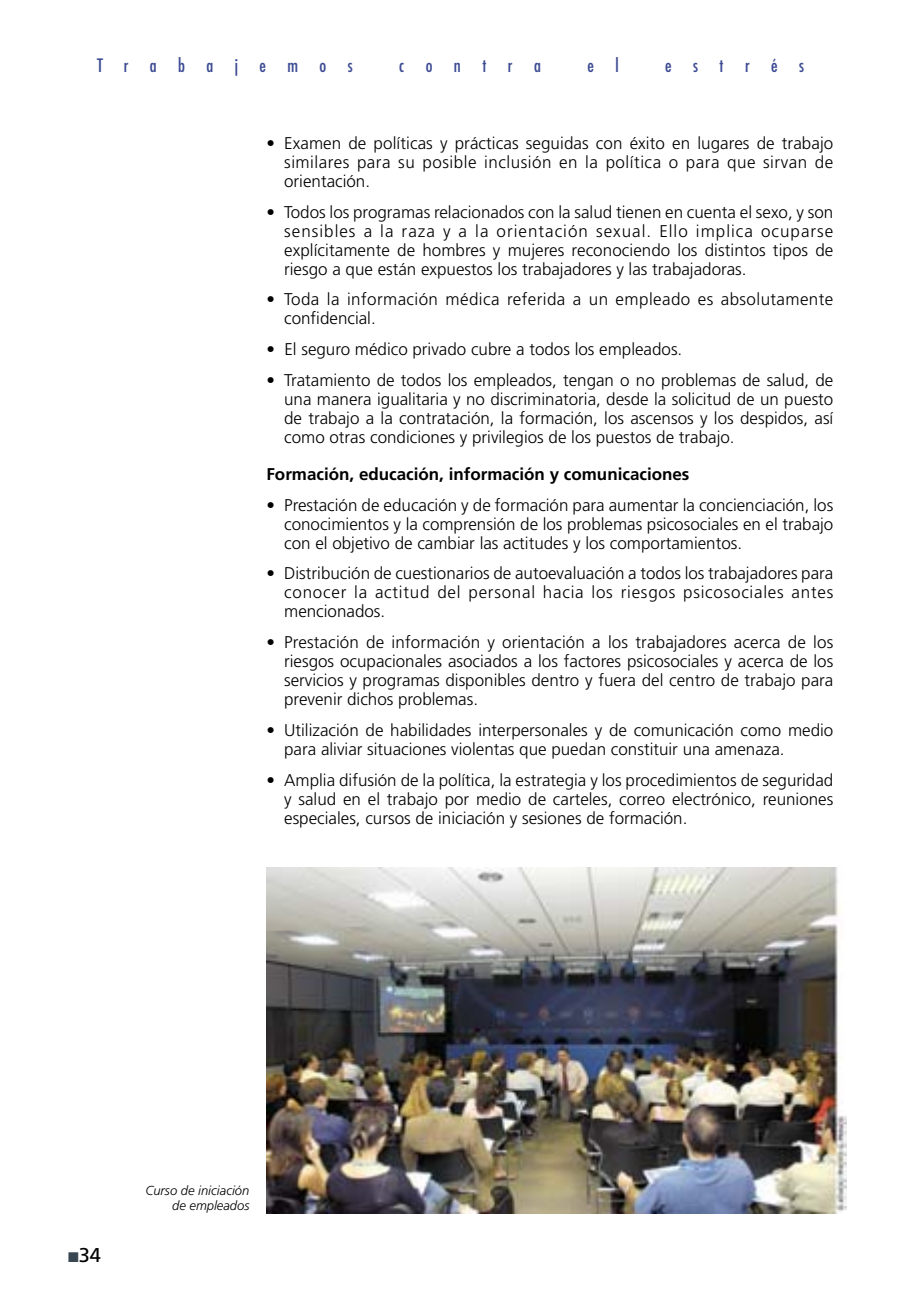
<style>
.page{position:relative;width:918px;height:1298px;background:#fff}
.page>*{position:absolute;margin:0;border:0;box-sizing:border-box;transform-origin:0 0}
.t1{font:20px "Frutiger";color:#000}
.t2{font:condensed 18px "Futura";letter-spacing:1.19em;color:#3b4a93}
.t3{font:300 17px/19px "Frutiger";color:#000;text-align:justify}
.t4{font:300 17px/19px "Frutiger";letter-spacing:.025em;color:#000}
.t5{font:700 17px "Frutiger";color:#000}
.t6{font:italic 300 13px/15px "Frutiger";color:#000;text-align:right}
.s1{color:#374650}
</style>
<div class="page">
<img style="left:267px;top:867px;width:579px;height:346px">
<p class="t2" style="left:97px;top:57px;width:257px">Trabajemos</p>
<p class="t2" style="left:399px;top:57px;width:143px">contra</p>
<p class="t2" style="left:587px;top:57px;width:33px">e l</p>
<p class="t2" style="left:665px;top:57px;width:140px">estrés</p>
<p class="t3" style="left:284px;top:135px;width:551px;text-indent:-18px">• Examen de políticas y prácticas seguidas con éxito en lugares de trabajo similares para su posible inclusión en la política o para que sirvan de orientación.</p>
<p class="t3" style="left:284px;top:204px;width:551px;text-indent:-18px">• Todos los programas relacionados con la salud tienen en cuenta el sexo, y son sensibles a la raza y a la orientación sexual. Ello implica ocuparse explícitamente de hombres y mujeres reconociendo los distintos tipos de riesgo a que están expuestos los trabajadores y las trabajadoras.</p>
<p class="t4" style="left:284px;top:291px;width:551px;text-indent:-18px">• Toda la información médica referida a un empleado es absolutamente confidencial.</p>
<p class="t3" style="left:266px;top:341px;width:417px">• El seguro médico privado cubre a todos los empleados.</p>
<p class="t3" style="left:284px;top:372px;width:551px;text-indent:-18px">• Tratamiento de todos los empleados, tengan o no problemas de salud, de una manera igualitaria y no discriminatoria, desde la solicitud de un puesto de trabajo a la contratación, la formación, los ascensos y los despidos, así como otras condiciones y privilegios de los puestos de trabajo.</p>
<p class="t5" style="left:266px;top:467px;width:425px">Formación, educación, información y comunicaciones</p>
<p class="t3" style="left:284px;top:497px;width:551px;text-indent:-18px">• Prestación de educación y de formación para aumentar la concienciación, los conocimientos y la comprensión de los problemas psicosociales en el trabajo con el objetivo de cambiar las actitudes y los comportamientos.</p>
<p class="t3" style="left:284px;top:565px;width:551px;text-indent:-18px">• Distribución de cuestionarios de autoevaluación a todos los trabajadores para conocer la actitud del personal hacia los riesgos psicosociales antes mencionados.</p>
<p class="t3" style="left:284px;top:634px;width:551px;text-indent:-18px">• Prestación de información y orientación a los trabajadores acerca de los riesgos ocupacionales asociados a los factores psicosociales y acerca de los servicios y programas disponibles dentro y fuera del centro de trabajo para prevenir dichos problemas.</p>
<p class="t3" style="left:284px;top:722px;width:551px;text-indent:-18px">• Utilización de habilidades interpersonales y de comunicación como medio para aliviar situaciones violentas que puedan constituir una amenaza.</p>
<p class="t3" style="left:284px;top:772px;width:551px;text-indent:-18px">• Amplia difusión de la política, la estrategia y los procedimientos de seguridad y salud en el trabajo por medio de carteles, correo electrónico, reuniones especiales, cursos de iniciación y sesiones de formación.</p>
<p class="t1" style="left:68px;top:1247px;width:34px"><span class="s1">■</span>34</p>
<p class="t6" style="left:145px;top:1184px;width:105px">Curso de iniciación de empleados</p>
</div>
